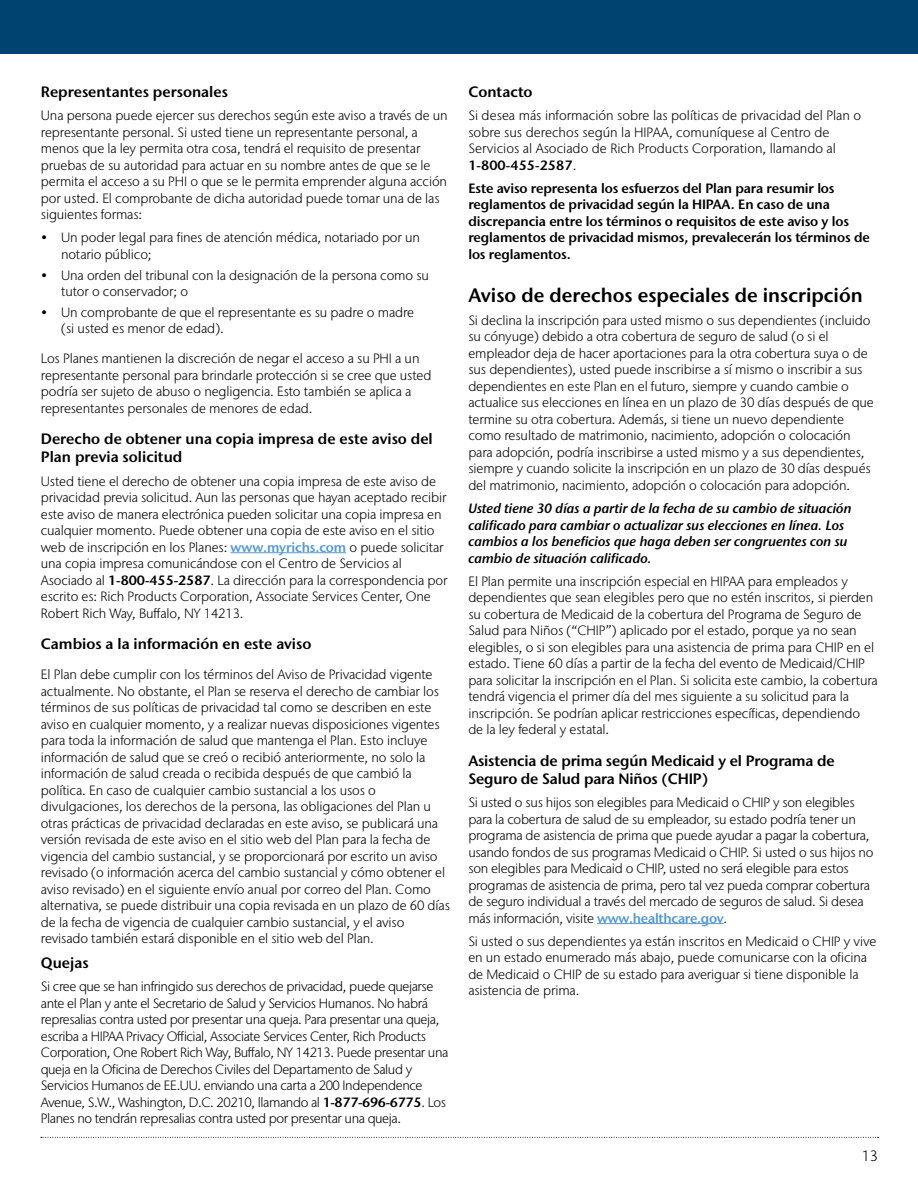
<style>
.page{position:relative;width:918px;height:1188px;background:#fff}
.page>*{position:absolute;margin:0;border:0;box-sizing:border-box;transform-origin:0 0}
.t1{font:600 19.5px "Stone Sans IIITC Pro";color:#000}
.t2{font:600 15px/18px "Stone Sans IIITC Pro";color:#000}
.t3{font:300 15px "Stone Sans IIITC Pro";color:#000}
.t4{font:300 13.5px/16.5px "Stone Sans IIITC Pro";letter-spacing:-.01em;color:#000}
.t5{font:300 13.5px/16.5px "Stone Sans IIITC Pro";letter-spacing:-.03em;color:#000}
.t6{font:600 13.5px/16.5px "Stone Sans IIITC Pro";letter-spacing:-.01em;color:#000}
.t7{font:italic 600 13.5px/16.5px "Stone Sans IIITC Pro";color:#000}
.s1{font-weight:600;color:#5698d2}
.s2{font-weight:600}
</style>
<div class="page">
<svg style="left:41px;top:1137px;width:838px;height:1px"></svg>
<div style="left:0;top:0;width:918px;height:54px;background:#004270"></div>
<hr style="left:231px;top:552px;width:115px;height:1px;background:#5698d2">
<hr style="left:597px;top:923px;width:127px;height:1px;background:#5698d2">
<p class="t2" style="left:41px;top:82px;width:189px">Representantes personales</p>
<p class="t4" style="left:41px;top:107px;width:408px">Una persona puede ejercer sus derechos según este aviso a través de un representante personal. Si usted tiene un representante personal, a menos que la ley permita otra cosa, tendrá el requisito de presentar pruebas de su autoridad para actuar en su nombre antes de que se le permita el acceso a su PHI o que se le permita emprender alguna acción por usted. El comprobante de dicha autoridad puede tomar una de las siguientes formas:</p>
<p class="t4" style="left:61px;top:229px;width:360px;text-indent:-20px">• Un poder legal para fines de atención médica, notariado por un notario público;</p>
<p class="t4" style="left:61px;top:267px;width:369px;text-indent:-20px">• Una orden del tribunal con la designación de la persona como su tutor o conservador; o</p>
<p class="t4" style="left:61px;top:304px;width:355px;text-indent:-20px">• Un comprobante de que el representante es su padre o madre (si usted es menor de edad).</p>
<p class="t4" style="left:41px;top:350px;width:392px">Los Planes mantienen la discreción de negar el acceso a su PHI a un representante personal para brindarle protección si se cree que usted podría ser sujeto de abuso o negligencia. Esto también se aplica a representantes personales de menores de edad.</p>
<p class="t2" style="left:41px;top:430px;width:393px">Derecho de obtener una copia impresa de este aviso del<br>Plan previa solicitud</p>
<p class="t4" style="left:41px;top:473px;width:408px">Usted tiene el derecho de obtener una copia impresa de este aviso de privacidad previa solicitud. Aun las personas que hayan aceptado recibir este aviso de manera electrónica pueden solicitar una copia impresa en cualquier momento. Puede obtener una copia de este aviso en el sitio web de inscripción en los Planes: <span class="s1">www.myrichs.com</span> o puede solicitar una copia impresa comunicándose con el Centro de Servicios al Asociado al <span class="s2">1-800-455-2587</span>. La dirección para la correspondencia por escrito es: Rich Products Corporation, Associate Services Center, One Robert Rich Way, Buffalo, NY 14213.</p>
<p class="t2" style="left:41px;top:635px;width:272px">Cambios a la información en este aviso</p>
<p class="t4" style="left:41px;top:666px;width:411px">El Plan debe cumplir con los términos del Aviso de Privacidad vigente actualmente. No obstante, el Plan se reserva el derecho de cambiar los términos de sus políticas de privacidad tal como se describen en este aviso en cualquier momento, y a realizar nuevas disposiciones vigentes para toda la información de salud que mantenga el Plan. Esto incluye información de salud que se creó o recibió anteriormente, no solo la información de salud creada o recibida después de que cambió la política. En caso de cualquier cambio sustancial a los usos o divulgaciones, los derechos de la persona, las obligaciones del Plan u otras prácticas de privacidad declaradas en este aviso, se publicará una versión revisada de este aviso en el sitio web del Plan para la fecha de vigencia del cambio sustancial, y se proporcionará por escrito un aviso revisado (o información acerca del cambio sustancial y cómo obtener el aviso revisado) en el siguiente envío anual por correo del Plan. Como alternativa, se puede distribuir una copia revisada en un plazo de 60 días de la fecha de vigencia de cualquier cambio sustancial, y el aviso revisado también estará disponible en el sitio web del Plan.</p>
<p class="t2" style="left:41px;top:953px;width:49px">Quejas</p>
<p class="t5" style="left:41px;top:978px;width:409px">Si cree que se han infringido sus derechos de privacidad, puede quejarse ante el Plan y ante el Secretario de Salud y Servicios Humanos. No habrá represalias contra usted por presentar una queja. Para presentar una queja, escriba a HIPAA Privacy Official, Associate Services Center, Rich Products Corporation, One Robert Rich Way, Buffalo, NY 14213. Puede presentar una queja en la Oficina de Derechos Civiles del Departamento de Salud y Servicios Humanos de EE.UU. enviando una carta a 200 Independence Avenue, S.W., Washington, D.C. 20210, llamando al <span class="s2">1-877-696-6775</span>. Los Planes no tendrán represalias contra usted por presentar una queja.</p>
<p class="t2" style="left:468px;top:82px;width:66px">Contacto</p>
<p class="t4" style="left:468px;top:107px;width:394px">Si desea más información sobre las políticas de privacidad del Plan o sobre sus derechos según la HIPAA, comuníquese al Centro de Servicios al Asociado de Rich Products Corporation, llamando al <span class="s2">1-800-455-2587</span>.</p>
<p class="t6" style="left:468px;top:180px;width:403px">Este aviso representa los esfuerzos del Plan para resumir los reglamentos de privacidad según la HIPAA. En caso de una discrepancia entre los términos o requisitos de este aviso y los reglamentos de privacidad mismos, prevalecerán los términos de los reglamentos.</p>
<h1 class="t1" style="left:468px;top:282px;width:396px">Aviso de derechos especiales de inscripción</h1>
<p class="t4" style="left:468px;top:312px;width:407px">Si declina la inscripción para usted mismo o sus dependientes (incluido su cónyuge) debido a otra cobertura de seguro de salud (o si el empleador deja de hacer aportaciones para la otra cobertura suya o de sus dependientes), usted puede inscribirse a sí mismo o inscribir a sus dependientes en este Plan en el futuro, siempre y cuando cambie o actualice sus elecciones en línea en un plazo de 30 días después de que termine su otra cobertura. Además, si tiene un nuevo dependiente como resultado de matrimonio, nacimiento, adopción o colocación para adopción, podría inscribirse a usted mismo y a sus dependientes, siempre y cuando solicite la inscripción en un plazo de 30 días después del matrimonio, nacimiento, adopción o colocación para adopción.</p>
<p class="t7" style="left:468px;top:500px;width:385px">Usted tiene 30 días a partir de la fecha de su cambio de situación calificado para cambiar o actualizar sus elecciones en línea. Los cambios a los beneficios que haga deben ser congruentes con su cambio de situación calificado.</p>
<p class="t4" style="left:468px;top:573px;width:411px">El Plan permite una inscripción especial en HIPAA para empleados y dependientes que sean elegibles pero que no estén inscritos, si pierden su cobertura de Medicaid de la cobertura del Programa de Seguro de Salud para Niños (“CHIP”) aplicado por el estado, porque ya no sean elegibles, o si son elegibles para una asistencia de prima para CHIP en el estado. Tiene 60 días a partir de la fecha del evento de Medicaid/CHIP para solicitar la inscripción en el Plan. Si solicita este cambio, la cobertura tendrá vigencia el primer día del mes siguiente a su solicitud para la inscripción. Se podrían aplicar restricciones específicas, dependiendo de la ley federal y estatal.</p>
<p class="t2" style="left:468px;top:751px;width:368px">Asistencia de prima según Medicaid y el Programa de<br>Seguro de Salud para Niños (CHIP)</p>
<p class="t4" style="left:468px;top:794px;width:407px">Si usted o sus hijos son elegibles para Medicaid o CHIP y son elegibles para la cobertura de salud de su empleador, su estado podría tener un programa de asistencia de prima que puede ayudar a pagar la cobertura, usando fondos de sus programas Medicaid o CHIP. Si usted o sus hijos no son elegibles para Medicaid o CHIP, usted no será elegible para estos programas de asistencia de prima, pero tal vez pueda comprar cobertura de seguro individual a través del mercado de seguros de salud. Si desea más información, visite <span class="s1">www.healthcare.gov</span>.</p>
<p class="t4" style="left:468px;top:933px;width:410px">Si usted o sus dependientes ya están inscritos en Medicaid o CHIP y vive en un estado enumerado más abajo, puede comunicarse con la oficina de Medicaid o CHIP de su estado para averiguar si tiene disponible la asistencia de prima.</p>
<p class="t3" style="left:861px;top:1147px;width:18px">13</p>
</div>
